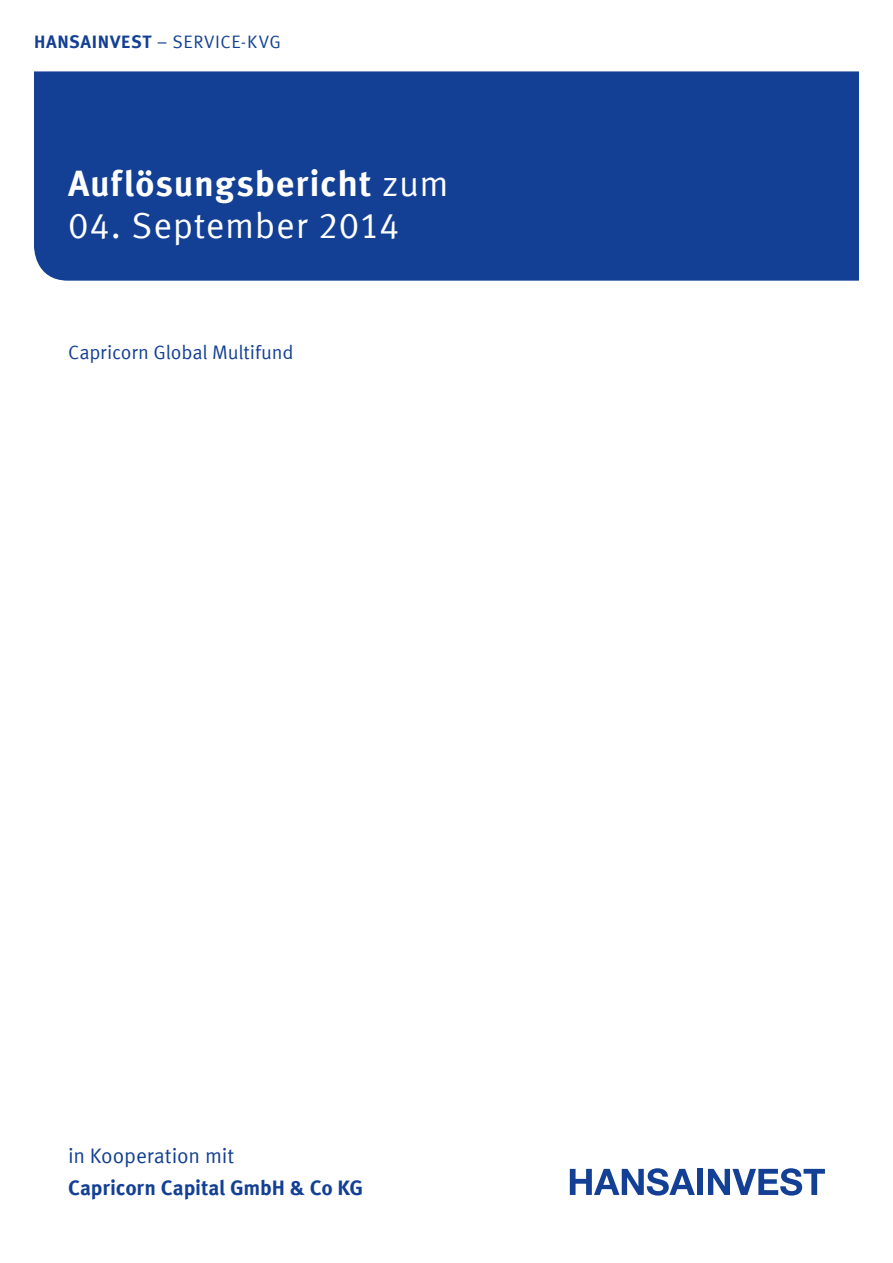
<style>
.page{position:relative;width:893px;height:1263px;background:#fff}
.page>*{position:absolute;margin:0;border:0;box-sizing:border-box;transform-origin:0 0}
.t1{font:700 36px "Meta Offc Pro";letter-spacing:.02em;color:#fff}
.t2{font:36px "Meta Offc Pro Norm";letter-spacing:.02em;color:#fff}
.t3{font:700 21px "Meta Offc Pro";letter-spacing:-.01em;color:#134094}
.t4{font:21px "Meta Offc Pro Norm";letter-spacing:-.01em;color:#134094}
.t5{font:19.5px "Meta Offc Pro Norm";letter-spacing:-.01em;color:#134094}
.t6{font:18px "Meta Offc Pro Norm";letter-spacing:.03em;color:#134094}
.s1{font-family:"Meta Offc Pro";font-weight:700}
.s2{font-family:"Meta Offc Pro Norm";font-weight:400}
</style>
<div class="page">
<div style="left:34px;top:71px;width:825px;height:210px;background:#134094"></div>
<svg style="left:570px;top:1168px;width:125px;height:27px"></svg>
<div style="left:697px;top:1169px;width:6px;height:26px;background:#134094"></div>
<svg style="left:708px;top:1168px;width:117px;height:27px"></svg>
<p class="t6" style="left:34px;top:28px;width:248px"><span class="s1">HANSAINVEST</span> – SERVICE-KVG</p>
<h1 class="t1" style="left:68px;top:155px;width:382px">Auflösungsbericht <span class="s2">zum</span></h1>
<h1 class="t2" style="left:68px;top:198px;width:333px">04. September 2014</h1>
<p class="t5" style="left:68px;top:338px;width:227px">Capricorn Global Multifund</p>
<p class="t4" style="left:68px;top:1140px;width:168px">in Kooperation mit</p>
<p class="t3" style="left:68px;top:1171px;width:297px">Capricorn Capital GmbH &amp; Co KG</p>
</div>
